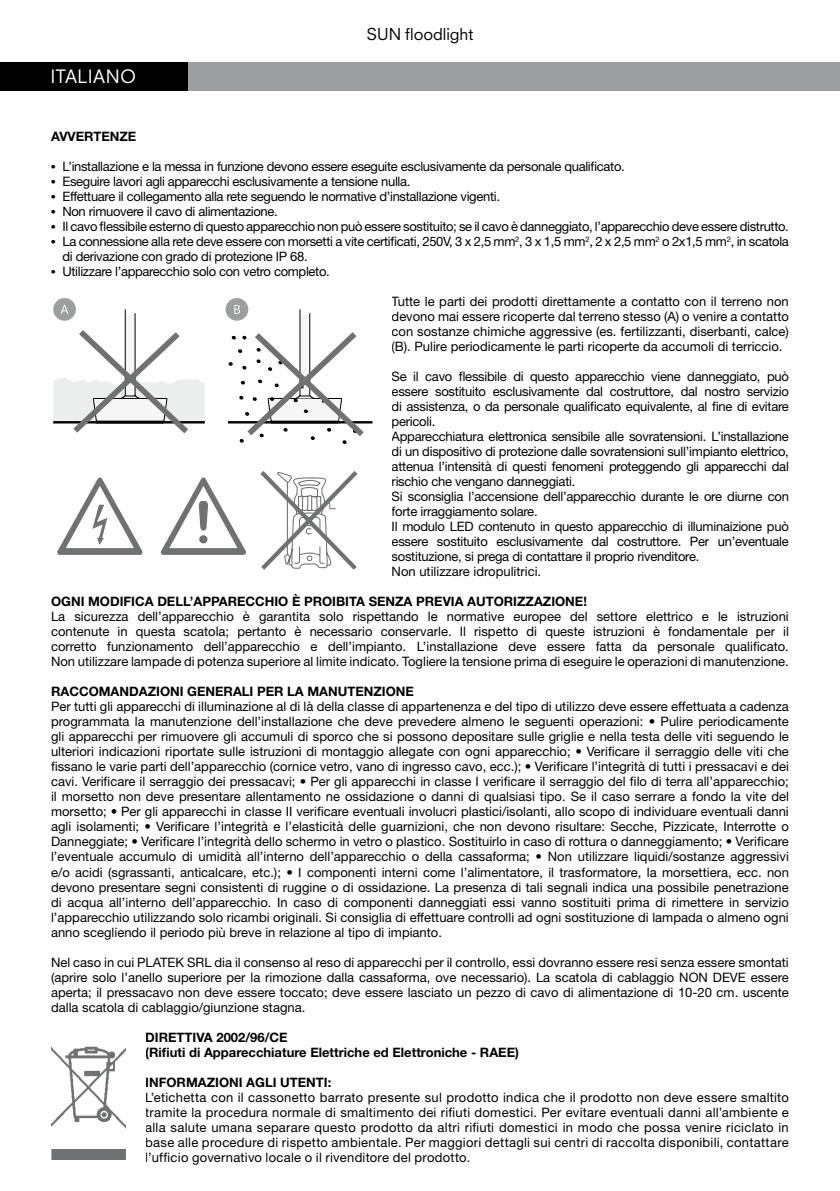
<style>
.page{position:relative;width:840px;height:1191px;background:#fff}
.page>*{position:absolute;margin:0;border:0;box-sizing:border-box;transform-origin:0 0}
.t1{font:18px "Neuzeit SLT Std";letter-spacing:.025em;color:#fff}
.t2{font:16px "Neuzeit SLT Std";letter-spacing:-.005em;color:#000}
.t3{font:13px/15px "Helvetica Neue LT Std";letter-spacing:-.02em;color:#000;text-align:justify}
.t4{font:700 13px/15px "Helvetica Neue LT Std";color:#000}
.s1{font-family:"Times"}
</style>
<div class="page">
<div style="left:53px;top:298px;width:23px;height:23px;background:#9c9e9f;border-radius:50%"></div>
<svg style="left:53px;top:305px;width:152px;height:129px"></svg>
<hr style="left:228px;top:421px;width:144px;height:2px;background:#000">
<div style="left:225px;top:298px;width:23px;height:23px;background:#9c9e9f;border-radius:50%"></div>
<svg style="left:228px;top:305px;width:141px;height:139px"></svg>
<svg style="left:51px;top:1047px;width:75px;height:113px"></svg>
<img style="left:51px;top:1046px;width:74px;height:113px">
<svg style="left:260px;top:471px;width:98px;height:99px"></svg>
<svg style="left:57px;top:477px;width:85px;height:78px"></svg>
<svg style="left:161px;top:477px;width:85px;height:78px"></svg>
<div style="left:162px;top:62px;width:677px;height:29px;background:#9c9e9f"></div>
<div style="left:0;top:62px;width:187px;height:29px;background:#000"></div>
<h1 class="t1" style="left:50px;top:66px;width:87px">ITALIANO</h1>
<p class="t2" style="left:366px;top:25px;width:108px">SUN floodlight</p>
<p class="t4" style="left:51px;top:129px;width:87px">AVVERTENZE</p>
<p class="t3" style="left:51px;top:159px;width:575px"><span class="s1">•</span> L’installazione e la messa in funzione devono essere eseguite esclusivamente da personale qualificato.</p>
<p class="t3" style="left:51px;top:174px;width:361px"><span class="s1">•</span> Eseguire lavori agli apparecchi esclusivamente a tensione nulla.</p>
<p class="t3" style="left:51px;top:189px;width:450px"><span class="s1">•</span> Effettuare il collegamento alla rete seguendo le normative d’installazione vigenti.</p>
<p class="t3" style="left:51px;top:204px;width:228px"><span class="s1">•</span> Non rimuovere il cavo di alimentazione.</p>
<p class="t3" style="left:51px;top:219px;width:738px"><span class="s1">•</span> Il cavo flessibile esterno di questo apparecchio non può essere sostituito; se il cavo è danneggiato, l’apparecchio deve essere distrutto.</p>
<p class="t3" style="left:62px;top:234px;width:727px;text-indent:-11px"><span class="s1">•</span> La connessione alla rete deve essere con morsetti a vite certificati, 250V, 3 x 2,5 mm<sup>2</sup>, 3 x 1,5 mm<sup>2</sup>, 2 x 2,5 mm<sup>2</sup> o 2x1,5 mm<sup>2</sup>, in scatola di derivazione con grado di protezione IP 68.</p>
<p class="t3" style="left:51px;top:264px;width:280px"><span class="s1">•</span> Utilizzare l’apparecchio solo con vetro completo.</p>
<p class="t3" style="left:391px;top:294px;width:398px">Tutte le parti dei prodotti direttamente a contatto con il terreno non devono mai essere ricoperte dal terreno stesso (A) o venire a contatto con sostanze chimiche aggressive (es. fertilizzanti, diserbanti, calce) (B). Pulire periodicamente le parti ricoperte da accumoli di terriccio.</p>
<p class="t3" style="left:391px;top:369px;width:398px;text-align:left">Se il cavo flessibile di questo apparecchio viene danneggiato, può essere sostituito esclusivamente dal costruttore, dal nostro servizio di assistenza, o da personale qualificato equivalente, al fine di evitare pericoli.<br>Apparecchiatura elettronica sensibile alle sovratensioni. L’installazione di un dispositivo di protezione dalle sovratensioni sull’impianto elettrico, attenua l’intensità di questi fenomeni proteggendo gli apparecchi dal rischio che vengano danneggiati.<br>Si sconsiglia l’accensione dell’apparecchio durante le ore diurne con forte irraggiamento solare.<br>Il modulo LED contenuto in questo apparecchio di illuminaizione può essere sostituito esclusivamente dal costruttore. Per un’eventuale sostituzione, si prega di contattare il proprio rivenditore.<br>Non utilizzare idropulitrici.</p>
<p class="t4" style="left:51px;top:594px;width:537px">OGNI MODIFICA DELL’APPARECCHIO È PROIBITA SENZA PREVIA AUTORIZZAZIONE!</p>
<p class="t3" style="left:51px;top:609px;width:739px">La sicurezza dell’apparecchio è garantita solo rispettando le normative europee del settore elettrico e le istruzioni contenute in questa scatola; pertanto è necessario conservarle. Il rispetto di queste istruzioni è fondamentale per il corretto funzionamento dell’apparecchio e dell’impianto. L’installazione deve essere fatta da personale qualificato.<br>Non utilizzare lampade di potenza superiore al limite indicato. Togliere la tensione prima di eseguire le operazioni di manutenzione.</p>
<p class="t4" style="left:51px;top:684px;width:364px">RACCOMANDAZIONI GENERALI PER LA MANUTENZIONE</p>
<p class="t3" style="left:51px;top:699px;width:739px">Per tutti gli apparecchi di illuminazione al di là della classe di appartenenza e del tipo di utilizzo deve essere effettuata a cadenza programmata la manutenzione dell’installazione che deve prevedere almeno le seguenti operazioni: • Pulire periodicamente gli apparecchi per rimuovere gli accumuli di sporco che si possono depositare sulle griglie e nella testa delle viti seguendo le ulteriori indicazioni riportate sulle istruzioni di montaggio allegate con ogni apparecchio; • Verificare il serraggio delle viti che fissano le varie parti dell’apparecchio (cornice vetro, vano di ingresso cavo, ecc.); • Verificare l’integrità di tutti i pressacavi e dei cavi. Verificare il serraggio dei pressacavi; • Per gli apparecchi in classe I verificare il serraggio del filo di terra all’apparecchio; il morsetto non deve presentare allentamento ne ossidazione o danni di qualsiasi tipo. Se il caso serrare a fondo la vite del morsetto; • Per gli apparecchi in classe II verificare eventuali involucri plastici/isolanti, allo scopo di individuare eventuali danni agli isolamenti; • Verificare l’integrità e l’elasticità delle guarnizioni, che non devono risultare: Secche, Pizzicate, Interrotte o Danneggiate; • Verificare l’integrità dello schermo in vetro o plastico. Sostituirlo in caso di rottura o danneggiamento; • Verificare l’eventuale accumulo di umidità all’interno dell’apparecchio o della cassaforma; • Non utilizzare liquidi/sostanze aggressivi e/o acidi (sgrassanti, anticalcare, etc.); • I componenti interni come l’alimentatore, il trasformatore, la morsettiera, ecc. non devono presentare segni consistenti di ruggine o di ossidazione. La presenza di tali segnali indica una possibile penetrazione di acqua all’interno dell’apparecchio. In caso di componenti danneggiati essi vanno sostituiti prima di rimettere in servizio l’apparecchio utilizzando solo ricambi originali. Si consiglia di effettuare controlli ad ogni sostituzione di lampada o almeno ogni anno scegliendo il periodo più breve in relazione al tipo di impianto.</p>
<p class="t3" style="left:51px;top:954px;width:738px">Nel caso in cui PLATEK SRL dia il consenso al reso di apparecchi per il controllo, essi dovranno essere resi senza essere smontati (aprire solo l’anello superiore per la rimozione dalla cassaforma, ove necessario). La scatola di cablaggio NON DEVE essere aperta; il pressacavo non deve essere toccato; deve essere lasciato un pezzo di cavo di alimentazione di 10-20 cm. uscente dalla scatola di cablaggio/giunzione stagna.</p>
<p class="t4" style="left:145px;top:1029px;width:375px">DIRETTIVA 2002/96/CE<br>(Rifiuti di Apparecchiature Elettriche ed Elettroniche - RAEE)</p>
<p class="t4" style="left:145px;top:1074px;width:187px">INFORMAZIONI AGLI UTENTI:</p>
<p class="t3" style="left:145px;top:1089px;width:644px">L’etichetta con il cassonetto barrato presente sul prodotto indica che il prodotto non deve essere smaltito tramite la procedura normale di smaltimento dei rifiuti domestici. Per evitare eventuali danni all’ambiente e alla salute umana separare questo prodotto da altri rifiuti domestici in modo che possa venire riciclato in base alle procedure di rispetto ambientale. Per maggiori dettagli sui centri di raccolta disponibili, contattare l’ufficio governativo locale o il rivenditore del prodotto.</p>
</div>
